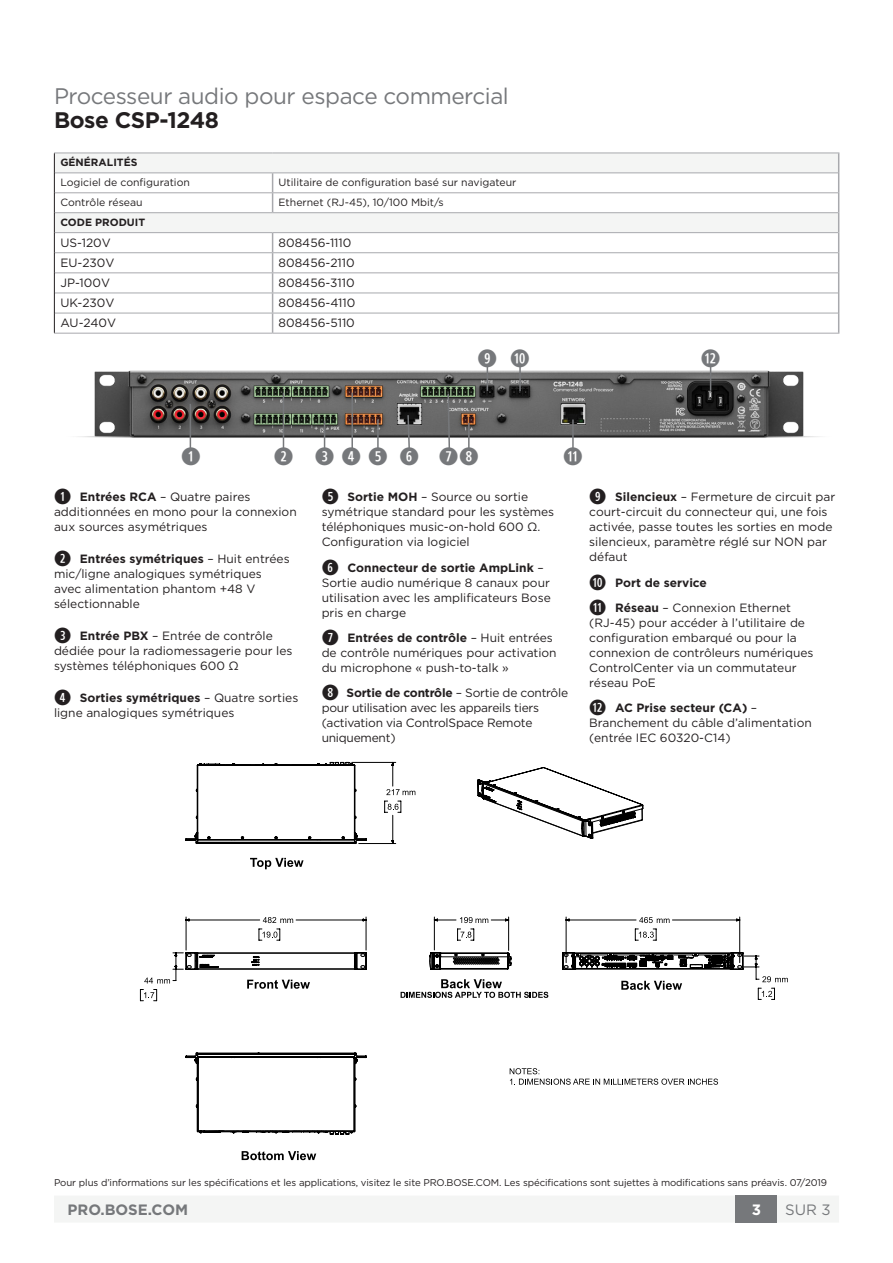
<style>
.page{position:relative;width:893px;height:1263px;background:#fff}
.page>*{position:absolute;margin:0;border:0;box-sizing:border-box;transform-origin:0 0}
.Number_in_circle_1{font:700 24px "Combi Numerals";color:#76787b}
.small_header_B{font:22.5px/24px "Gotham";letter-spacing:-.02em;color:#76787b}
.t1{font:700 15px "Gotham";color:#76787b}
.t2{font:15px "Gotham";color:#76787b}
.t3{font:700 15px "Gotham";color:#fff}
.Text_Plain{font:12px/15px "Gotham";color:#231f20}
.Text_Plain-2{font:12px/15px "Gotham";letter-spacing:-.02em;color:#231f20}
.Text_Plain-3{font:700 12px "Gotham";color:#231f20}
.Text_Plain_Table_Cel{font:12px "Gotham";color:#231f20}
.Text_Plain_Table_Cel-2{font:10.5px "Gotham";color:#231f20}
.Text_Table_Heading{font:700 10.5px "Gotham";color:#231f20}
.t4{font:9.75px "Gotham";letter-spacing:-.01em;color:#231f20}
.s1{font-weight:700;color:#231f20}
.s2{font-family:"Combi Numerals";font-weight:700;font-size:21px}
.s3{font-weight:700}
.s4{font-family:"Combi Numerals";font-size:21px}
</style>
<div class="page">
<img style="left:78px;top:364px;width:742px;height:86px">
<svg style="left:487px;top:364px;width:1px;height:27px"></svg>
<hr style="left:519px;top:364px;width:2px;height:27px;background:#76787b">
<svg style="left:710px;top:364px;width:1px;height:27px"></svg>
<hr style="left:190px;top:404px;width:1px;height:44px;background:#76787b">
<svg style="left:407px;top:414px;width:4px;height:36px"></svg>
<svg style="left:447px;top:392px;width:4px;height:57px"></svg>
<hr style="left:468px;top:423px;width:2px;height:26px;background:#76787b">
<hr style="left:283px;top:393px;width:1px;height:56px;background:#76787b">
<svg style="left:324px;top:421px;width:1px;height:28px"></svg>
<hr style="left:351px;top:393px;width:2px;height:56px;background:#76787b">
<hr style="left:377px;top:419px;width:2px;height:30px;background:#76787b">
<hr style="left:572px;top:419px;width:2px;height:30px;background:#76787b">
<svg style="left:139px;top:761px;width:649px;height:400px"></svg>
<svg style="left:55px;top:154px;width:783px;height:78px;fill:#f4f5f4"></svg>
<hr style="left:54px;top:153px;width:219px;height:1px;background:#a8a9ad">
<hr style="left:273px;top:153px;width:566px;height:1px;background:#a8a9ad">
<hr style="left:55px;top:172px;width:218px;height:1px;background:#a8a9ad">
<hr style="left:273px;top:172px;width:565px;height:1px;background:#a8a9ad">
<hr style="left:55px;top:192px;width:218px;height:1px;background:#a8a9ad">
<hr style="left:273px;top:192px;width:565px;height:1px;background:#a8a9ad">
<hr style="left:55px;top:212px;width:218px;height:1px;background:#a8a9ad">
<hr style="left:273px;top:212px;width:565px;height:1px;background:#a8a9ad">
<hr style="left:55px;top:232px;width:218px;height:1px;background:#a8a9ad">
<hr style="left:273px;top:232px;width:565px;height:1px;background:#a8a9ad">
<hr style="left:55px;top:252px;width:218px;height:1px;background:#a8a9ad">
<hr style="left:273px;top:252px;width:565px;height:1px;background:#a8a9ad">
<hr style="left:55px;top:272px;width:218px;height:1px;background:#a8a9ad">
<hr style="left:273px;top:272px;width:565px;height:1px;background:#a8a9ad">
<hr style="left:55px;top:293px;width:218px;height:1px;background:#a8a9ad">
<hr style="left:273px;top:293px;width:565px;height:1px;background:#a8a9ad">
<hr style="left:55px;top:313px;width:218px;height:1px;background:#a8a9ad">
<hr style="left:273px;top:313px;width:565px;height:1px;background:#a8a9ad">
<hr style="left:54px;top:333px;width:219px;height:1px;background:#a8a9ad">
<hr style="left:273px;top:333px;width:566px;height:1px;background:#a8a9ad">
<svg style="left:272px;top:173px;width:1px;height:39px"></svg>
<svg style="left:272px;top:233px;width:1px;height:100px"></svg>
<svg style="left:838px;top:153px;width:1px;height:180px"></svg>
<svg style="left:54px;top:153px;width:1px;height:180px"></svg>
<div style="left:54px;top:1195px;width:785px;height:27px;background:#f4f5f4"></div>
<div style="left:736px;top:1195px;width:41px;height:27px;background:#76787b"></div>
<p class="small_header_B" style="left:54px;top:84px;width:456px">Processeur audio pour espace commercial<br><span class="s1">Bose CSP-1248</span></p>
<p class="Text_Table_Heading" style="left:60px;top:156px;width:79px">GÉNÉRALITÉS</p>
<p class="Text_Plain_Table_Cel-2" style="left:60px;top:175px;width:131px">Logiciel de configuration</p>
<p class="Text_Plain_Table_Cel-2" style="left:279px;top:175px;width:239px">Utilitaire de configuration basé sur navigateur</p>
<p class="Text_Plain_Table_Cel-2" style="left:60px;top:195px;width:84px">Contrôle réseau</p>
<p class="Text_Plain_Table_Cel-2" style="left:279px;top:195px;width:167px">Ethernet (RJ-45), 10/100 Mbit/s</p>
<p class="Text_Table_Heading" style="left:60px;top:215px;width:86px">CODE PRODUIT</p>
<p class="Text_Plain_Table_Cel" style="left:60px;top:235px;width:52px">US-120V</p>
<p class="Text_Plain" style="left:279px;top:235px;width:74px">808456-1110</p>
<p class="Text_Plain" style="left:60px;top:255px;width:56px">EU-230V</p>
<p class="Text_Plain" style="left:279px;top:255px;width:78px">808456-2110</p>
<p class="Text_Plain" style="left:60px;top:275px;width:51px">JP-100V</p>
<p class="Text_Plain" style="left:279px;top:275px;width:78px">808456-3110</p>
<p class="Text_Plain" style="left:60px;top:295px;width:56px">UK-230V</p>
<p class="Text_Plain" style="left:279px;top:295px;width:78px">808456-4110</p>
<p class="Text_Plain" style="left:60px;top:315px;width:57px">AU-240V</p>
<p class="Text_Plain" style="left:279px;top:315px;width:78px">808456-5110</p>
<p class="Number_in_circle_1" style="left:477px;top:350px;width:21px">O</p>
<p class="Number_in_circle_1" style="left:510px;top:350px;width:21px">A</p>
<p class="Number_in_circle_1" style="left:701px;top:350px;width:21px">D</p>
<p class="Number_in_circle_1" style="left:181px;top:447px;width:21px">Q</p>
<p class="Number_in_circle_1" style="left:274px;top:447px;width:21px">W</p>
<p class="Number_in_circle_1" style="left:315px;top:447px;width:74px">E R T</p>
<p class="Number_in_circle_1" style="left:399px;top:447px;width:21px">Y</p>
<p class="Number_in_circle_1" style="left:439px;top:447px;width:41px">UI</p>
<p class="Number_in_circle_1" style="left:563px;top:447px;width:21px">S</p>
<p class="Text_Plain" style="left:54px;top:489px;width:244px"><span class="s2">Q</span> <span class="s3">Entrées RCA</span> – Quatre paires additionnées en mono pour la connexion aux sources asymétriques</p>
<p class="Text_Plain" style="left:54px;top:551px;width:237px"><span class="s2">W</span> <span class="s3">Entrées symétriques</span> – Huit entrées mic/ligne analogiques symétriques avec alimentation phantom +48 V sélectionnable</p>
<p class="Text_Plain" style="left:54px;top:628px;width:240px"><span class="s2">E</span> <span class="s3">Entrée PBX</span> – Entrée de contrôle dédiée pour la radiomessagerie pour les systèmes téléphoniques 600 Ω</p>
<p class="Text_Plain" style="left:54px;top:690px;width:246px"><span class="s2">R</span> <span class="s3">Sorties symétriques</span> – Quatre sorties ligne analogiques symétriques</p>
<p class="Text_Plain" style="left:322px;top:489px;width:234px"><span class="s2">T</span> <span class="s3">Sortie MOH</span> – Source ou sortie symétrique standard pour les systèmes téléphoniques music-on-hold 600 Ω.<br>Configuration via logiciel</p>
<p class="Text_Plain" style="left:322px;top:560px;width:231px"><span class="s2">Y</span> <span class="s3">Connecteur de sortie AmpLink</span> –<br>Sortie audio numérique 8 canaux pour utilisation avec les amplificateurs Bose pris en charge</p>
<p class="Text_Plain" style="left:322px;top:630px;width:237px"><span class="s2">U</span> <span class="s3">Entrées de contrôle</span> – Huit entrées de contrôle numériques pour activation du microphone « push-to-talk »</p>
<p class="Text_Plain-2" style="left:322px;top:685px;width:248px"><span class="s2">I</span> <span class="s3">Sortie de contrôle</span> – Sortie de contrôle pour utilisation avec les appareils tiers (activation via ControlSpace Remote uniquement)</p>
<p class="Text_Plain" style="left:589px;top:489px;width:247px"><span class="s2">O</span> <span class="s3">Silencieux</span> – Fermeture de circuit par court-circuit du connecteur qui, une fois activée, passe toutes les sorties en mode silencieux, paramètre réglé sur NON par défaut</p>
<p class="Text_Plain-3" style="left:589px;top:574px;width:119px"><span class="s4">A</span> Port de service</p>
<p class="Text_Plain" style="left:589px;top:600px;width:226px"><span class="s2">S</span> <span class="s3">Réseau</span> – Connexion Ethernet (RJ-45) pour accéder à l’utilitaire de configuration embarqué ou pour la connexion de contrôleurs numériques<br>ControlCenter via un commutateur réseau PoE</p>
<p class="Text_Plain" style="left:589px;top:700px;width:224px"><span class="s2">D</span> <span class="s3">AC Prise secteur (CA)</span> –<br>Branchement du câble d’alimentation (entrée IEC 60320-C14)</p>
<p class="t4" style="left:54px;top:1176px;width:775px">Pour plus d’informations sur les spécifications et les applications, visitez le site PRO.BOSE.COM. Les spécifications sont sujettes à modifications sans préavis. 07/2019</p>
<p class="t1" style="left:68px;top:1200px;width:122px">PRO.BOSE.COM</p>
<p class="t3" style="left:752px;top:1200px;width:11px">3</p>
<p class="t2" style="left:785px;top:1200px;width:47px">SUR 3</p>
</div>
